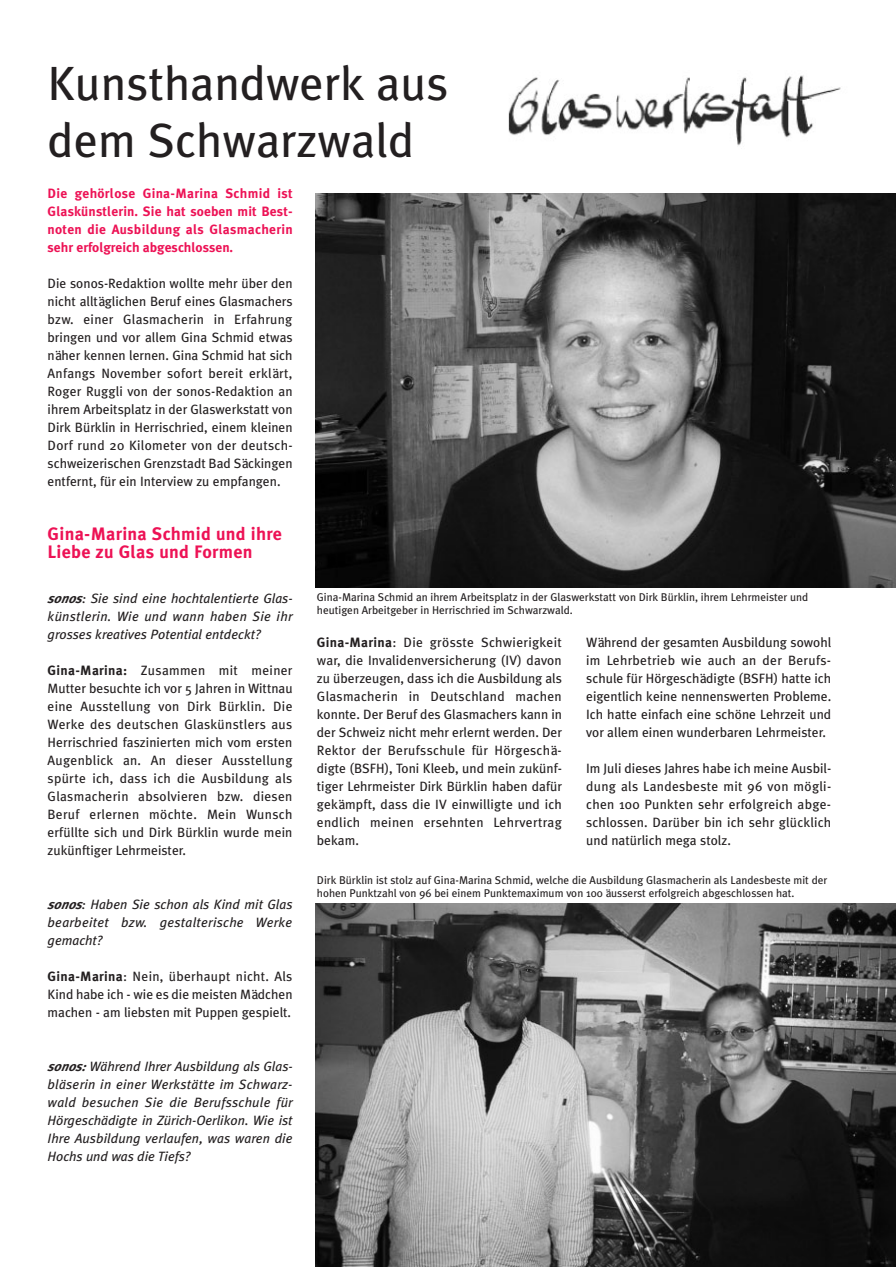
<style>
.page{position:relative;width:896px;height:1267px;background:#fff}
.page>*{position:absolute;margin:0;border:0;box-sizing:border-box;transform-origin:0 0}
.t1{font:48px/56.2px "Meta Plus";color:#231f20}
.t2{font:700 18px/18px "Meta Plus";letter-spacing:.015em;color:#ed1255}
.t3{font:13.5px/18px "Meta Plus";color:#231f20;text-align:justify}
.t4{font:italic 13.5px/18px "Meta Plus";letter-spacing:.005em;color:#231f20;text-align:justify}
.t5{font:700 13.5px/18px "Meta Plus";color:#ed1255;text-align:justify}
.t6{font:11.25px/13.5px "Meta Plus";color:#231f20}
.s1{font-weight:700}
</style>
<div class="page">
<img style="left:315px;top:193px;width:581px;height:394px">
<img style="left:315px;top:903px;width:581px;height:364px">
<h1 class="t1" style="left:48px;top:56px;width:402px">Kunsthandwerk aus dem Schwarzwald</h1>
<p class="t5" style="left:48px;top:184px;width:247px">Die gehörlose Gina-Marina Schmid ist Glaskünstlerin. Sie hat soeben mit Best&shy;noten die Ausbildung als Glasmacherin sehr erfolgreich abgeschlossen.</p>
<p class="t3" style="left:48px;top:274px;width:247px">Die sonos-Redaktion wollte mehr über den nicht alltäglichen Beruf eines Glasmachers bzw. einer Glasmacherin in Erfahrung bringen und vor allem Gina Schmid etwas näher kennen lernen. Gina Schmid hat sich Anfangs November sofort bereit erklärt, Roger Ruggli von der sonos-Redaktion an ihrem Arbeitsplatz in der Glaswerkstatt von Dirk Bürklin in Herrischried, einem kleinen Dorf rund 20 Kilometer von der deutsch&shy;schweizerischen Grenzstadt Bad Säckingen entfernt, für ein Interview zu empfangen.</p>
<h2 class="t2" style="left:48px;top:525px;width:236px">Gina-Marina Schmid und ihre<br>Liebe zu Glas und Formen</h2>
<p class="t4" style="left:48px;top:589px;width:246px"><span class="s1">sonos</span>: Sie sind eine hochtalentierte Glas&shy;künstlerin. Wie und wann haben Sie ihr grosses kreatives Potential entdeckt?</p>
<p class="t3" style="left:48px;top:661px;width:247px"><span class="s1">Gina-Marina:</span> Zusammen mit meiner Mutter besuchte ich vor 5 Jahren in Wittnau eine Ausstellung von Dirk Bürklin. Die Werke des deutschen Glaskünstlers aus Herrischried faszinierten mich vom ersten Augenblick an. An dieser Ausstellung spürte ich, dass ich die Ausbildung als Glasmacherin absolvieren bzw. diesen Beruf erlernen möchte. Mein Wunsch erfüllte sich und Dirk Bürklin wurde mein zukünftiger Lehrmeister.</p>
<p class="t4" style="left:48px;top:895px;width:246px"><span class="s1">sonos</span>: Haben Sie schon als Kind mit Glas bearbeitet bzw. gestalterische Werke gemacht?</p>
<p class="t3" style="left:48px;top:967px;width:247px"><span class="s1">Gina-Marina</span>: Nein, überhaupt nicht. Als Kind habe ich - wie es die meisten Mädchen machen - am liebsten mit Puppen gespielt.</p>
<p class="t4" style="left:48px;top:1057px;width:247px"><span class="s1">sonos:</span>Während Ihrer Ausbildung als Glas&shy;bläserin in einer Werkstätte im Schwarz&shy;wald besuchen Sie die Berufsschule für Hörgeschädigte in Zürich-Oerlikon. Wie ist Ihre Ausbildung verlaufen, was waren die Hochs und was die Tiefs?</p>
<p class="t6" style="left:317px;top:590px;width:493px">Gina-Marina Schmid an ihrem Arbeitsplatz in der Glaswerkstatt von Dirk Bürklin, ihrem Lehrmeister und heutigen Arbeitgeber in Herrischried im Schwarzwald.</p>
<p class="t3" style="left:317px;top:633px;width:247px"><span class="s1">Gina-Marina</span>: Die grösste Schwierigkeit war, die Invalidenversicherung (IV) davon zu überzeugen, dass ich die Ausbildung als Glasmacherin in Deutschland machen konnte. Der Beruf des Glasmachers kann in der Schweiz nicht mehr erlernt werden. Der Rektor der Berufsschule für Hörgeschä&shy;digte (BSFH), Toni Kleeb, und mein zukünf&shy;tiger Lehrmeister Dirk Bürklin haben dafür gekämpft, dass die IV einwilligte und ich endlich meinen ersehnten Lehrvertrag bekam.</p>
<p class="t3" style="left:586px;top:633px;width:247px">Während der gesamten Ausbildung sowohl im Lehrbetrieb wie auch an der Berufs&shy;schule für Hörgeschädigte (BSFH) hatte ich eigentlich keine nennenswerten Probleme.<br>Ich hatte einfach eine schöne Lehrzeit und vor allem einen wunderbaren Lehrmeister.</p>
<p class="t3" style="left:586px;top:759px;width:247px">Im Juli dieses Jahres habe ich meine Ausbil&shy;dung als Landesbeste mit 96 von mögli&shy;chen 100 Punkten sehr erfolgreich abge&shy;schlossen. Darüber bin ich sehr glücklich und natürlich mega stolz.</p>
<p class="t6" style="left:317px;top:873px;width:512px">Dirk Bürklin ist stolz auf Gina-Marina Schmid, welche die Ausbildung Glasmacherin als Landesbeste mit der hohen Punktzahl von 96 bei einem Punktemaximum von 100 äusserst erfolgreich abgeschlossen hat.</p>
</div>
